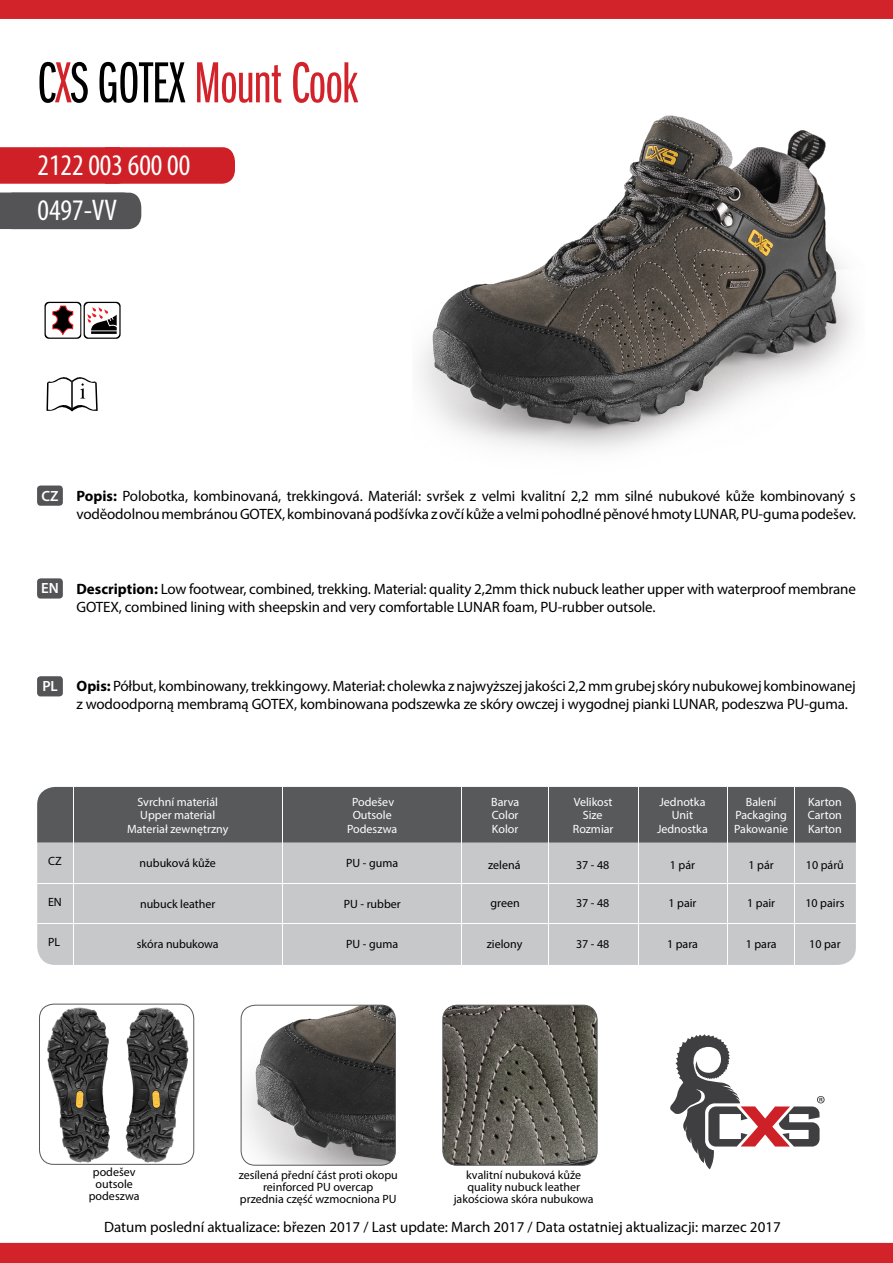
<style>
.page{position:relative;width:893px;height:1263px;background:#fff}
.page>*{position:absolute;margin:0;border:0;box-sizing:border-box;transform-origin:0 0}
.t1{font:60px "Franklin Got Itc DOT Boo Ext Com";letter-spacing:-.01em;color:#d2232a}
.t2{font:condensed 30px "Myriad Pro";color:#fff}
.t3{font:15px/18px "Myriad Pro";letter-spacing:-.01em;color:#000}
.t4{font:600 14.85px "Myriad Pro";color:#fff}
.t5{font:12px/12px "Myriad Pro";color:#000;text-align:center}
.t6{font:12px "Myriad Pro";color:#fff}
.s1{color:#000}
.s2{font-weight:700}
</style>
<div class="page">
<div style="left:0;top:147px;width:235px;height:37px;background:#cf2027"></div>
<img style="left:420px;top:115px;width:434px;height:336px">
<svg style="left:670px;top:1034px;width:155px;height:135px"></svg>
<div style="left:37px;top:485px;width:26px;height:21px;background:#545456;border-radius:3px"></div>
<div style="left:37px;top:578px;width:26px;height:21px;background:#545456;border-radius:3px"></div>
<div style="left:37px;top:676px;width:26px;height:20px;background:#545456;border-radius:3px"></div>
<div style="left:0;top:0;width:893px;height:19px;background:#d2232a"></div>
<div style="left:0;top:1243px;width:893px;height:20px;background:#d2232a"></div>
<svg style="left:46px;top:377px;width:52px;height:34px"></svg>
<svg style="left:44px;top:301px;width:77px;height:38px"></svg>
<div style="left:0;top:193px;width:141px;height:36px;background:#545456"></div>
<img style="left:241px;top:1005px;width:154px;height:160px">
<div style="left:241px;top:1005px;width:155px;height:161px;border:1px solid #58595b;border-radius:14px"></div>
<img style="left:40px;top:1005px;width:154px;height:159px">
<div style="left:39px;top:1003px;width:155px;height:162px;border:1px solid #58595b;border-radius:14px"></div>
<img style="left:443px;top:1005px;width:153px;height:159px">
<div style="left:442px;top:1005px;width:156px;height:161px;border:1px solid #58595b;border-radius:14px"></div>
<div style="left:37px;top:787px;width:819px;height:178px;background:#c7c8ca;border-radius:18px"></div>
<div style="left:37px;top:787px;width:819px;height:55px;background:#58595b"></div>
<hr style="left:282px;top:787px;width:1px;height:178px;background:#fff">
<hr style="left:73px;top:787px;width:1px;height:178px;background:#fff">
<hr style="left:37px;top:923px;width:819px;height:1px;background:#fff">
<hr style="left:37px;top:883px;width:819px;height:1px;background:#fff">
<hr style="left:794px;top:787px;width:1px;height:178px;background:#fff">
<hr style="left:727px;top:787px;width:1px;height:178px;background:#fff">
<hr style="left:639px;top:787px;width:1px;height:178px;background:#fff">
<hr style="left:549px;top:787px;width:1px;height:178px;background:#fff">
<hr style="left:461px;top:787px;width:1px;height:178px;background:#fff">
<h1 class="t1" style="left:37px;top:51px;width:322px"><span class="s1">C</span>X<span class="s1">S GOTEX</span> Mount Cook</h1>
<h2 class="t2" style="left:38px;top:147px;width:154px">2122 003 600 00</h2>
<h2 class="t2" style="left:38px;top:192px;width:81px">0497-VV</h2>
<p class="t4" style="left:42px;top:486px;width:19px">CZ</p>
<p class="t3" style="left:77px;top:486px;width:781px"><span class="s2">Popis:</span> Polobotka, kombinovaná, trekkingová. Materiál: svršek z velmi kvalitní 2,2 mm silné nubukové kůže kombinovaný s voděodolnou membránou GOTEX, kombinovaná podšívka z ovčí kůže a velmi pohodlné pěnové hmoty LUNAR, PU-guma podešev.</p>
<p class="t4" style="left:41px;top:579px;width:19px">EN</p>
<p class="t3" style="left:77px;top:580px;width:781px"><span class="s2">Description:</span> Low footwear, combined, trekking. Material: quality 2,2mm thick nubuck leather upper with waterproof membrane<br>GOTEX, combined lining with sheepskin and very comfortable LUNAR foam, PU-rubber outsole.</p>
<p class="t4" style="left:42px;top:677px;width:17px">PL</p>
<p class="t3" style="left:77px;top:677px;width:781px"><span class="s2">Opis:</span> Półbut, kombinowany, trekkingowy. Materiał: cholewka z najwyższej jakości 2,2 mm grubej skóry nubukowej kombinowanej z wodoodporną membramą GOTEX, kombinowana podszewka ze skóry owczej i wygodnej pianki LUNAR, podeszwa PU-guma.</p>
<p class="t5" style="left:48px;top:855px;width:15px">CZ</p>
<p class="t5" style="left:48px;top:896px;width:15px">EN</p>
<p class="t5" style="left:48px;top:936px;width:14px">PL</p>
<p class="t6" style="left:137px;top:794px;width:82px">Svrchní materiál</p>
<p class="t6" style="left:140px;top:808px;width:76px">Upper material</p>
<p class="t6" style="left:127px;top:822px;width:103px">Materiał zewnętrzny</p>
<p class="t5" style="left:140px;top:857px;width:78px">nubuková kůže</p>
<p class="t5" style="left:140px;top:898px;width:77px">nubuck leather</p>
<p class="t5" style="left:137px;top:938px;width:83px">skóra nubukowa</p>
<p class="t6" style="left:352px;top:794px;width:43px">Podešev</p>
<p class="t6" style="left:347px;top:821px;width:52px">Podeszwa</p>
<p class="t6" style="left:353px;top:808px;width:41px">Outsole</p>
<p class="t5" style="left:346px;top:857px;width:54px">PU - guma</p>
<p class="t5" style="left:344px;top:898px;width:59px">PU - rubber</p>
<p class="t5" style="left:346px;top:938px;width:54px">PU - guma</p>
<p class="t6" style="left:491px;top:794px;width:30px">Barva</p>
<p class="t6" style="left:492px;top:821px;width:28px">Kolor</p>
<p class="t6" style="left:492px;top:808px;width:28px">Color</p>
<p class="t5" style="left:488px;top:859px;width:34px">zelená</p>
<p class="t6" style="left:574px;top:794px;width:40px">Velikost</p>
<p class="t6" style="left:573px;top:821px;width:42px">Rozmiar</p>
<p class="t6" style="left:583px;top:808px;width:21px">Size</p>
<p class="t5" style="left:576px;top:859px;width:35px">37 - 48</p>
<p class="t6" style="left:659px;top:794px;width:48px">Jednotka</p>
<p class="t6" style="left:657px;top:821px;width:52px">Jednostka</p>
<p class="t6" style="left:672px;top:808px;width:23px">Unit</p>
<p class="t5" style="left:670px;top:859px;width:27px">1 pár</p>
<p class="t6" style="left:746px;top:794px;width:32px">Balení</p>
<p class="t6" style="left:734px;top:821px;width:56px">Pakowanie</p>
<p class="t6" style="left:735px;top:808px;width:53px">Packaging</p>
<p class="t5" style="left:748px;top:859px;width:27px">1 pár</p>
<p class="t6" style="left:808px;top:794px;width:35px">Karton</p>
<p class="t6" style="left:808px;top:821px;width:35px">Karton</p>
<p class="t6" style="left:808px;top:808px;width:36px">Carton</p>
<p class="t5" style="left:806px;top:859px;width:40px">10 párů</p>
<p class="t5" style="left:491px;top:897px;width:31px">green</p>
<p class="t5" style="left:576px;top:897px;width:35px">37 - 48</p>
<p class="t5" style="left:668px;top:897px;width:30px">1 pair</p>
<p class="t5" style="left:747px;top:897px;width:30px">1 pair</p>
<p class="t5" style="left:805px;top:897px;width:40px">10 pairs</p>
<p class="t5" style="left:487px;top:938px;width:37px">zielony</p>
<p class="t5" style="left:576px;top:938px;width:35px">37 - 48</p>
<p class="t5" style="left:667px;top:938px;width:32px">1 para</p>
<p class="t5" style="left:746px;top:938px;width:32px">1 para</p>
<p class="t5" style="left:809px;top:938px;width:33px">10 par</p>
<p class="t5" style="left:89px;top:1166px;width:52px">podešev outsole podeszwa</p>
<p class="t5" style="left:239px;top:1169px;width:161px">zesílená přední část proti okopu reinforced PU overcap<br>przednia część wzmocniona PU</p>
<p class="t5" style="left:454px;top:1169px;width:142px">kvalitní nubuková kůže quality nubuck leather jakościowa skóra nubukowa</p>
<p class="t3" style="left:104px;top:1218px;width:678px">Datum poslední aktualizace: březen 2017 / Last update: March 2017 / Data ostatniej aktualizacji: marzec 2017</p>
</div>
